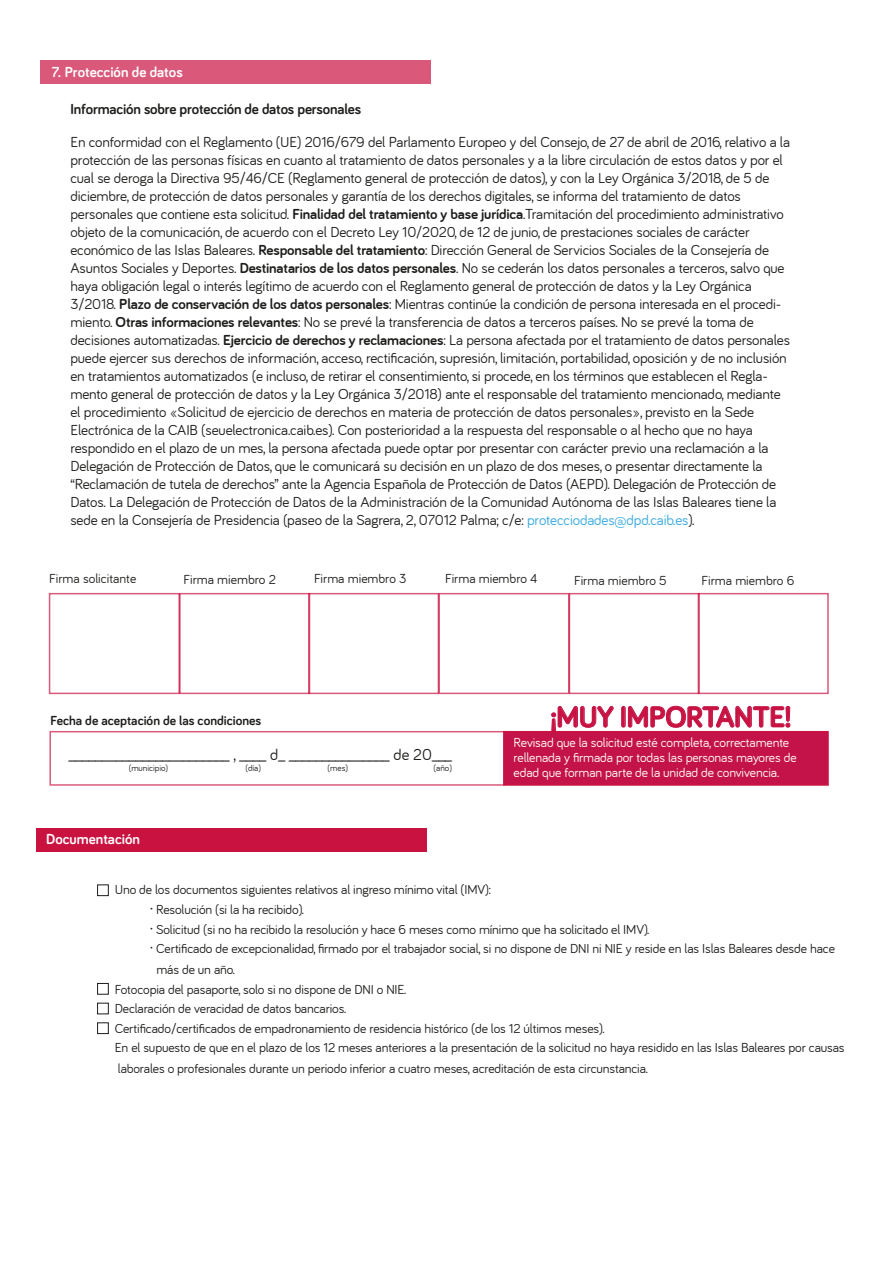
<style>
.page{position:relative;width:893px;height:1263px;background:#fff}
.page>*{position:absolute;margin:0;border:0;box-sizing:border-box;transform-origin:0 0}
.t1{font:700 30px "Bariol";letter-spacing:-.01em;color:#ca1241}
.t2{font:16.5px "Bariol";color:#1d1d1b}
.t3{font:15px/18px "Bariol";letter-spacing:-.01em;color:#1d1d1b}
.t4{font:700 15px "Bariol";letter-spacing:-.01em;color:#1d1d1b}
.t5{font:700 15px "Bariol";color:#fff}
.t6{font:13.5px/19.5px "Bariol";letter-spacing:-.01em;color:#1d1d1b}
.t7{font:13.5px/15px "Bariol";letter-spacing:-.01em;color:#fff}
.t8{font:700 13.5px "Bariol";color:#1d1d1b}
.t9{font:9px "Bariol";color:#1d1d1b}
.s1{font-weight:700}
.s2{color:#36a9e1}
.s3{font-size:18px}
</style>
<div class="page">
<div style="left:40px;top:61px;width:391px;height:23px;background:#da597a"></div>
<div style="left:36px;top:828px;width:391px;height:23px;background:#ca1241"></div>
<div style="left:97px;top:885px;width:12px;height:11px;border:1px solid #1d1d1b"></div>
<div style="left:503px;top:731px;width:326px;height:55px;background:#c31348;border:2px solid #ca1241"></div>
<svg style="left:551px;top:706px;width:63px;height:28px"></svg>
<div style="left:622px;top:706px;width:3px;height:21px;border:1px solid #c31348;border-radius:2px"></div>
<svg style="left:628px;top:690px;width:162px;height:44px"></svg>
<div style="left:97px;top:983px;width:12px;height:11px;border:1px solid #1d1d1b"></div>
<div style="left:97px;top:1003px;width:12px;height:11px;border:1px solid #1d1d1b"></div>
<div style="left:97px;top:1023px;width:12px;height:11px;border:1px solid #1d1d1b"></div>
<p class="t5" style="left:52px;top:61px;width:133px">7. Protección de datos</p>
<p class="t4" style="left:70px;top:99px;width:292px">Información sobre protección de datos personales</p>
<p class="t3" style="left:70px;top:133px;width:721px">En conformidad con el Reglamento (UE) 2016/679 del Parlamento Europeo y del Consejo, de 27 de abril de 2016, relativo a la protección de las personas físicas en cuanto al tratamiento de datos personales y a la libre circulación de estos datos y por el cual se deroga la Directiva 95/46/CE (Reglamento general de protección de datos), y con la Ley Orgánica 3/2018, de 5 de diciembre, de protección de datos personales y garantía de los derechos digitales, se informa del tratamiento de datos personales que contiene esta solicitud. <span class="s1">Finalidad del tratamiento y base jurídica</span>.Tramitación del procedimiento administrativo objeto de la comunicación, de acuerdo con el Decreto Ley 10/2020, de 12 de junio, de prestaciones sociales de carácter económico de las Islas Baleares. <span class="s1">Responsable del tratamiento</span>: Dirección General de Servicios Sociales de la Consejería de Asuntos Sociales y Deportes. <span class="s1">Destinatarios de los datos personales</span>. No se cederán los datos personales a terceros, salvo que haya obligación legal o interés legítimo de acuerdo con el Reglamento general de protección de datos y la Ley Orgánica 3/2018. <span class="s1">Plazo de conservación de los datos personales</span>: Mientras continúe la condición de persona interesada en el procedi&shy;miento. <span class="s1">Otras informaciones relevantes</span>: No se prevé la transferencia de datos a terceros países. No se prevé la toma de decisiones automatizadas. <span class="s1">Ejercicio de derechos y reclamaciones</span>: La persona afectada por el tratamiento de datos personales puede ejercer sus derechos de información, acceso, rectificación, supresión, limitación, portabilidad, oposición y de no inclusión en tratamientos automatizados (e incluso, de retirar el consentimiento, si procede, en los términos que establecen el Regla&shy;mento general de protección de datos y la Ley Orgánica 3/2018) ante el responsable del tratamiento mencionado, mediante el procedimiento «Solicitud de ejercicio de derechos en materia de protección de datos personales», previsto en la Sede Electrónica de la CAIB (seuelectronica.caib.es). Con posterioridad a la respuesta del responsable o al hecho que no haya respondido en el plazo de un mes, la persona afectada puede optar por presentar con carácter previo una reclamación a la Delegación de Protección de Datos, que le comunicará su decisión en un plazo de dos meses, o presentar directamente la “Reclamación de tutela de derechos” ante la Agencia Española de Protección de Datos (AEPD). Delegación de Protección de Datos. La Delegación de Protección de Datos de la Administración de la Comunidad Autónoma de las Islas Baleares tiene la sede en la Consejería de Presidencia (paseo de la Sagrera, 2, 07012 Palma; c/e: <span class="s2">protecciodades@dpd.caib.es</span>).</p>
<p class="t6" style="left:49px;top:569px;width:89px">Firma solicitante</p>
<p class="t6" style="left:184px;top:570px;width:94px">Firma miembro 2</p>
<p class="t6" style="left:314px;top:569px;width:94px">Firma miembro 3</p>
<p class="t6" style="left:445px;top:569px;width:94px">Firma miembro 4</p>
<p class="t6" style="left:574px;top:571px;width:94px">Firma miembro 5</p>
<p class="t6" style="left:702px;top:571px;width:94px">Firma miembro 6</p>
<p class="t8" style="left:51px;top:711px;width:212px">Fecha de aceptación de las condiciones</p>
<p class="t2" style="left:69px;top:745px;width:385px">________________________ , ____ d_ _______________ de 20___</p>
<p class="t9" style="left:129px;top:763px;width:41px">(municipio)</p>
<p class="t9" style="left:245px;top:763px;width:17px">(día)</p>
<p class="t9" style="left:328px;top:763px;width:22px">(mes)</p>
<p class="t9" style="left:434px;top:763px;width:20px">(año)</p>
<p class="t5" style="left:46px;top:829px;width:95px">Documentación</p>
<h1 class="t1" style="left:550px;top:696px;width:242px">¡MUY IMPORTANTE!</h1>
<p class="t7" style="left:514px;top:735px;width:285px">Revisad que la solicitud esté completa, correctamente rellenada y firmada por todas las personas mayores de edad que forman parte de la unidad de convivencia.</p>
<p class="t6" style="left:150px;top:880px;width:686px;text-indent:-36px">Uno de los documentos siguientes relativos al ingreso mínimo vital (IMV):<br><span class="s3">·</span> Resolución (si la ha recibido).<br><span class="s3">·</span> Solicitud (si no ha recibido la resolución y hace 6 meses como mínimo que ha solicitado el IMV).<br><span class="s3">·</span> Certificado de excepcionalidad, firmado por el trabajador social, si no dispone de DNI ni NIE y reside en las Islas Baleares desde hace</p>
<p class="t6" style="left:115px;top:960px;width:731px;text-indent:42px">más de un año.<br>Fotocopia del pasaporte, solo si no dispone de DNI o NIE.<br>Declaración de veracidad de datos bancarios.<br>Certificado/certificados de empadronamiento de residencia histórico (de los 12 últimos meses).<br>En el supuesto de que en el plazo de los 12 meses anteriores a la presentación de la solicitud no haya residido en las Islas Baleares por causas</p>
<p class="t6" style="left:118px;top:1059px;width:532px">laborales o profesionales durante un periodo inferior a cuatro meses, acreditación de esta circunstancia.</p>
</div>
